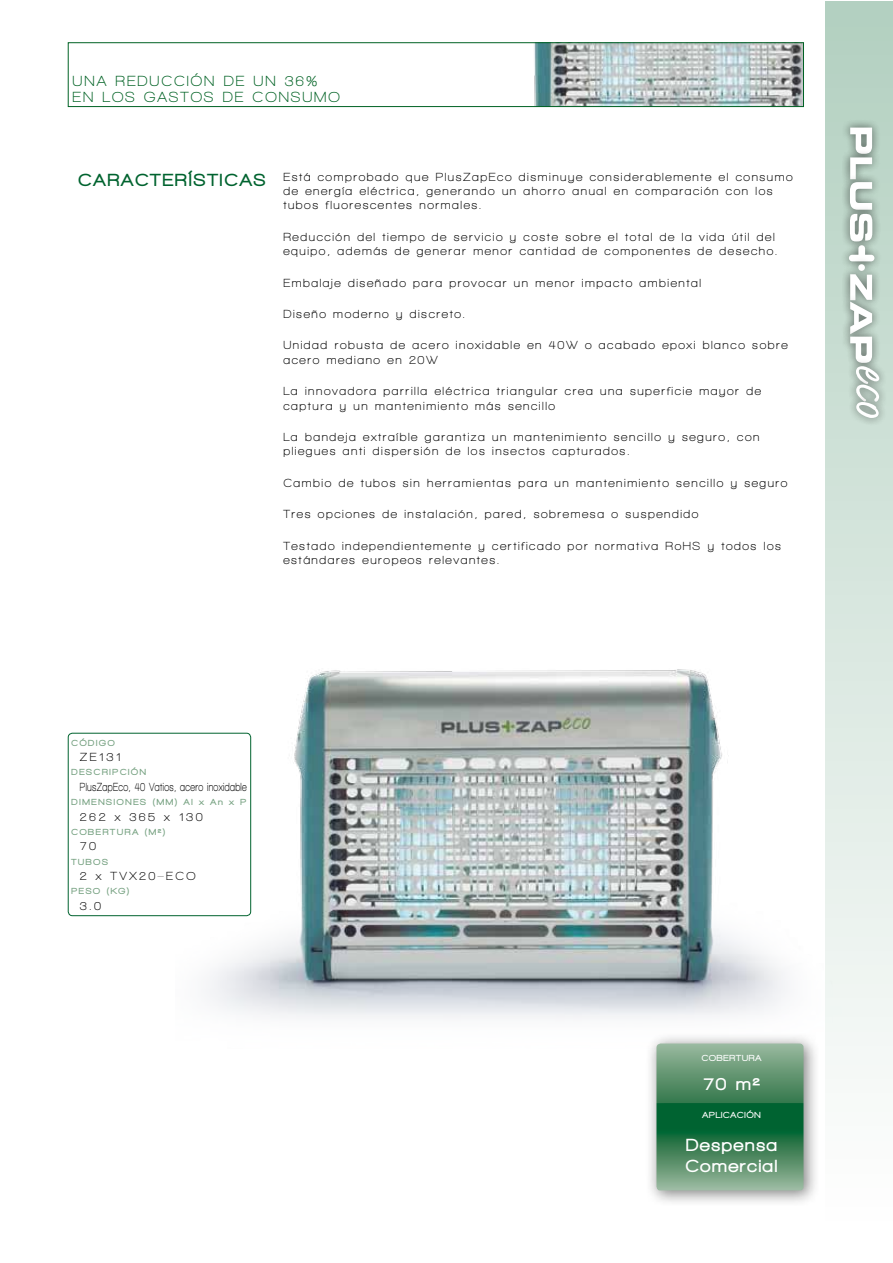
<style>
.page{position:relative;width:893px;height:1263px;background:#fff}
.page>*{position:absolute;margin:0;border:0;box-sizing:border-box;transform-origin:0 0}
.t1{font:900 18px/21px "Walkway";letter-spacing:.1em;color:#fff}
.t2{font:700 15px/16.5px "Walkway";letter-spacing:.13em;color:#006224}
.t3{font:700 12px/14.4px "Walkway";letter-spacing:.13em;color:#000}
.t4{font:700 12px "Walkway";letter-spacing:.04em;color:#000;scale:.73 1}
.t5{font:700 12px "Walkway";letter-spacing:.2em;color:#000}
.t6{font:900 9px "Walkway";letter-spacing:.2em;color:#77a282}
.t7{font:900 9px "Walkway";letter-spacing:.1em;color:#fff}
.s1{font-weight:900;font-size:18px;color:#00632f}
</style>
<div class="page">
<div style="left:825px;top:1px;width:67px;height:1262px;background:linear-gradient(to bottom,#b2d0c0,#fff)"></div>
<img style="left:176px;top:651px;width:682px;height:418px">
<img style="left:534px;top:45px;width:268px;height:60px">
<div style="left:68px;top:43px;width:736px;height:64px;border:1px solid #006224"></div>
<div style="left:68px;top:733px;width:183px;height:183px;border:1px solid #00632f;border-radius:4px"></div>
<div style="left:645px;top:1032px;width:176px;height:176px;background:#000;opacity:.5"></div>
<svg style="left:656px;top:1043px;width:147px;height:147px;background:#4c8a63"></svg>
<div style="left:840px;top:119px;width:48px;height:308px;background:#c3dace"></div>
<div style="left:841px;top:119px;width:40px;height:44px;background:#000;opacity:.3"></div>
<div style="left:841px;top:148px;width:40px;height:40px;background:#000;opacity:.3"></div>
<div style="left:841px;top:173px;width:40px;height:46px;background:#000;opacity:.3"></div>
<div style="left:841px;top:205px;width:40px;height:45px;background:#000;opacity:.3"></div>
<div style="left:841px;top:265px;width:40px;height:44px;background:#000;opacity:.3"></div>
<div style="left:841px;top:294px;width:40px;height:48px;background:#000;opacity:.3"></div>
<div style="left:841px;top:328px;width:40px;height:44px;background:#000;opacity:.3"></div>
<div style="left:840px;top:237px;width:43px;height:34px;background:#000;opacity:.3"></div>
<svg style="left:849px;top:128px;width:25px;height:133px;background:#c9d4ce"></svg>
<div style="left:850px;top:256px;width:24px;height:24px;background:#000;opacity:.3"></div>
<div style="left:858px;top:264px;width:7px;height:7px;background:#fff;border-radius:50%"></div>
<div style="left:847px;top:357px;width:41px;height:35px;background:#000;opacity:.3"></div>
<div style="left:847px;top:376px;width:41px;height:34px;background:#000;opacity:.3"></div>
<div style="left:847px;top:393px;width:40px;height:34px;background:#000;opacity:.3"></div>
<svg style="left:850px;top:274px;width:29px;height:144px"></svg>
<p class="t2" style="left:73px;top:72px;width:269px">UNA REDUCCIÓN DE UN 36%<br>EN LOS GASTOS DE CONSUMO</p>
<p class="t3" style="left:283px;top:169px;width:511px;text-indent:-205px"><span class="s1">CARACTERÍSTICAS</span> Está comprobado que PlusZapEco disminuye considerablemente el consumo de energía eléctrica, generando un ahorro anual en comparación con los tubos fluorescentes normales.</p>
<p class="t3" style="left:283px;top:229px;width:495px">Reducción del tiempo de servicio y coste sobre el total de la vida útil del equipo, además de generar menor cantidad de componentes de desecho.</p>
<p class="t3" style="left:283px;top:275px;width:419px">Embalaje diseñado para provocar un menor impacto ambiental</p>
<p class="t3" style="left:283px;top:307px;width:183px">Diseño moderno y discreto.</p>
<p class="t3" style="left:283px;top:338px;width:506px">Unidad robusta de acero inoxidable en 40W o acabado epoxi blanco sobre acero mediano en 20W</p>
<p class="t3" style="left:283px;top:384px;width:479px">La innovadora parrilla eléctrica triangular crea una superficie mayor de captura y un mantenimiento más sencillo</p>
<p class="t3" style="left:283px;top:430px;width:478px">La bandeja extraíble garantiza un mantenimiento sencillo y seguro, con pliegues anti dispersión de los insectos capturados.</p>
<p class="t3" style="left:283px;top:475px;width:506px">Cambio de tubos sin herramientas para un mantenimiento sencillo y seguro</p>
<p class="t3" style="left:283px;top:507px;width:417px">Tres opciones de instalación, pared, sobremesa o suspendido</p>
<p class="t3" style="left:283px;top:538px;width:499px">Testado independientemente y certificado por normativa RoHS y todos los estándares europeos relevantes.</p>
<p class="t6" style="left:71px;top:738px;width:45px">CÓDIGO</p>
<p class="t3" style="left:80px;top:750px;width:42px">ZE131</p>
<p class="t6" style="left:71px;top:767px;width:76px">DESCRIPCIÓN</p>
<p class="t4" style="left:80px;top:780px;width:230px">PlusZapEco, 40 Vatios, acero inoxidable</p>
<p class="t6" style="left:71px;top:797px;width:176px">DIMENSIONES (MM) Al x An x P</p>
<p class="t5" style="left:80px;top:810px;width:124px">262 x 365 x 130</p>
<p class="t6" style="left:71px;top:827px;width:95px">COBERTURA (M²)</p>
<p class="t3" style="left:80px;top:839px;width:18px">70</p>
<p class="t6" style="left:71px;top:857px;width:38px">TUBOS</p>
<p class="t5" style="left:80px;top:869px;width:117px">2 x TVX20–ECO</p>
<p class="t6" style="left:71px;top:886px;width:59px">PESO (KG)</p>
<p class="t3" style="left:80px;top:898px;width:23px">3.0</p>
<p class="t7" style="left:702px;top:1053px;width:61px">COBERTURA</p>
<h1 class="t1" style="left:703px;top:1073px;width:58px">70 m²</h1>
<p class="t7" style="left:703px;top:1110px;width:59px">APLICACIÓN</p>
<h1 class="t1" style="left:686px;top:1135px;width:93px">Despensa<br>Comercial</h1>
</div>
